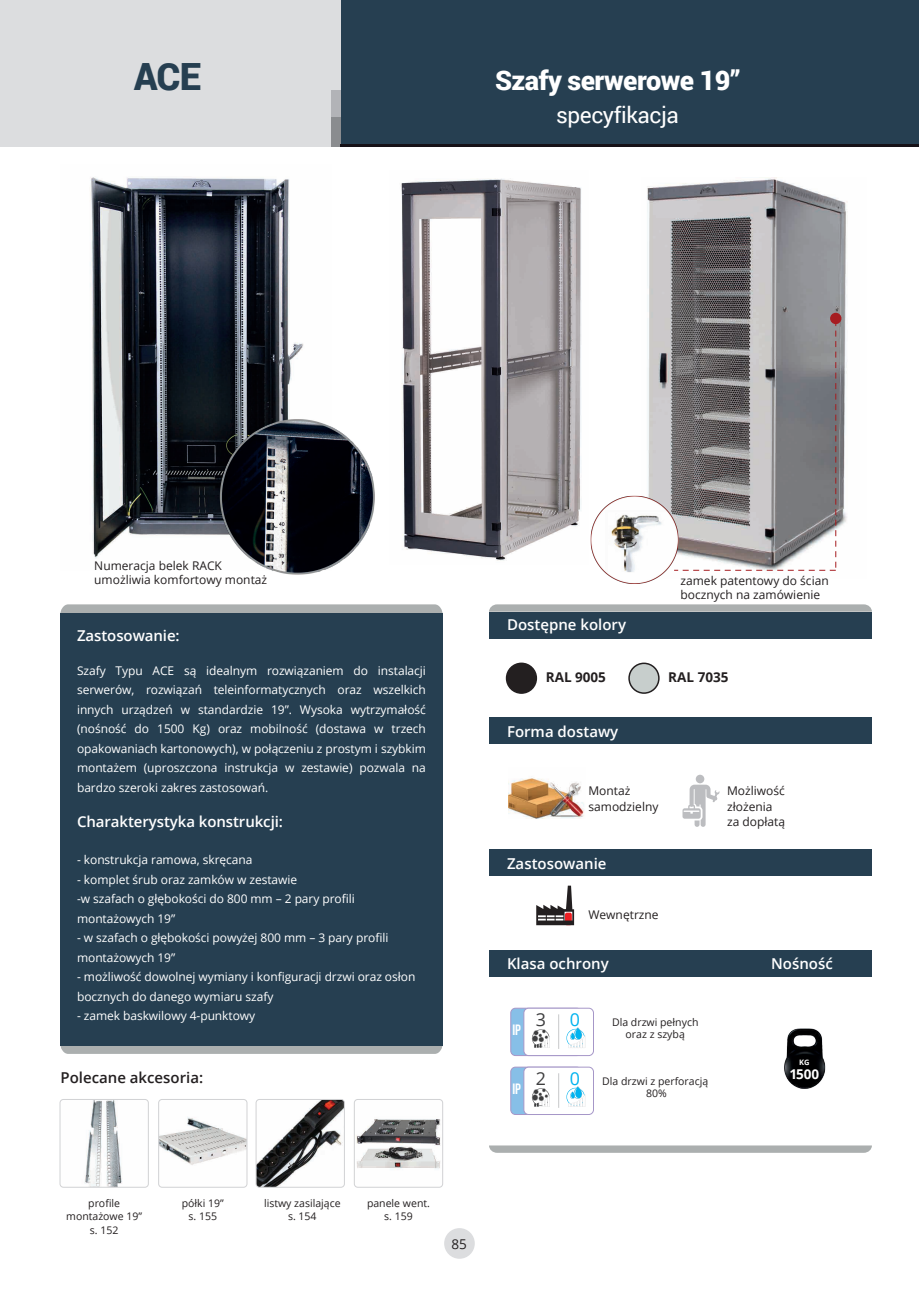
<style>
.page{position:relative;width:919px;height:1289px;background:#fff}
.page>*{position:absolute;margin:0;border:0;box-sizing:border-box;transform-origin:0 0}
.t1{font:900 37.5px "Roboto";color:#263f51}
.t2{font:900 27px "Roboto";letter-spacing:-.02em;color:#fff}
.t3{font:22.5px "Roboto";letter-spacing:-.02em;color:#fff}
.t4{font:17.85px "Open Sans";color:#3e3e3f}
.t5{font:17.85px "Open Sans";color:#00b3ef}
.t6{font:600 15px "Open Sans";color:#fff}
.t7{font:600 15px "Open Sans";color:#231f20}
.t8{font:700 15px "Bebas Neue";color:#fff}
.t9{font:700 13.5px "Open Sans";color:#231f20}
.t10{font:700 13.5px "Open Sans";color:#fff}
.t11{font:13.5px "Open Sans";color:#231f20}
.t12{font:12px/19.5px "Open Sans";letter-spacing:-.005em;color:#fff}
.t13{font:12px/15px "Open Sans";color:#231f20}
.t14{font:10.5px/13.5px "Open Sans";color:#231f20;text-align:center}
.t15{font:700 7.5px "Open Sans";color:#fff}
</style>
<div class="page">
<div style="left:444px;top:1228px;width:31px;height:30px;background:#dcdddf;border-radius:50%"></div>
<div style="left:489px;top:611px;width:382px;height:27px;background:#263f51"></div>
<div style="left:489px;top:717px;width:382px;height:27px;background:#263f51"></div>
<svg style="left:60px;top:604px;width:383px;height:449px;background:#a5aaab"></svg>
<div style="left:60px;top:612px;width:383px;height:433px;background:#263f51"></div>
<svg style="left:489px;top:1145px;width:382px;height:7px;background:#b1b4b4"></svg>
<svg style="left:489px;top:604px;width:382px;height:7px;background:#b0b3b3"></svg>
<img style="left:60px;top:1099px;width:88px;height:88px">
<div style="left:60px;top:1099px;width:89px;height:88px;border:1px solid #d1d2d4;border-radius:3px"></div>
<img style="left:159px;top:1099px;width:88px;height:88px">
<div style="left:158px;top:1099px;width:89px;height:88px;border:1px solid #d1d2d4;border-radius:3px"></div>
<img style="left:256px;top:1099px;width:88px;height:88px">
<div style="left:256px;top:1099px;width:89px;height:88px;border:1px solid #d1d2d4;border-radius:3px"></div>
<img style="left:354px;top:1099px;width:88px;height:88px">
<div style="left:354px;top:1099px;width:89px;height:88px;border:1px solid #d1d2d4;border-radius:3px"></div>
<div style="left:489px;top:849px;width:382px;height:27px;background:#263f51"></div>
<div style="left:489px;top:949px;width:382px;height:27px;background:#263f51"></div>
<div style="left:506px;top:663px;width:30px;height:30px;background:#231f20;border-radius:50%"></div>
<div style="left:506px;top:662px;width:31px;height:32px;border:2px solid #231f20;border-radius:50%"></div>
<div style="left:629px;top:663px;width:29px;height:30px;background:#c7cecc;border-radius:50%"></div>
<div style="left:628px;top:662px;width:31px;height:32px;border:2px solid #231f20;border-radius:50%"></div>
<div style="left:510px;top:1008px;width:71px;height:47px;background:#87bfe7;border-radius:5px"></div>
<div style="left:510px;top:1008px;width:71px;height:47px;border:1px solid #a697c8;border-radius:5px"></div>
<div style="left:524px;top:1008px;width:69px;height:47px;background:#fff;border-radius:5px"></div>
<div style="left:523px;top:1008px;width:70px;height:47px;border:1px solid #a697c8;border-radius:5px"></div>
<hr style="left:558px;top:1014px;width:1px;height:34px;background:#c7c8ca">
<svg style="left:531px;top:1029px;width:19px;height:18px"></svg>
<svg style="left:566px;top:1027px;width:19px;height:21px"></svg>
<div style="left:510px;top:1067px;width:71px;height:47px;background:#87bfe7;border-radius:5px"></div>
<div style="left:510px;top:1066px;width:71px;height:48px;border:1px solid #a697c8;border-radius:5px"></div>
<div style="left:524px;top:1067px;width:69px;height:47px;background:#fff;border-radius:5px"></div>
<div style="left:523px;top:1066px;width:70px;height:48px;border:1px solid #a697c8;border-radius:5px"></div>
<hr style="left:558px;top:1073px;width:1px;height:34px;background:#c7c8ca">
<svg style="left:531px;top:1088px;width:19px;height:18px"></svg>
<svg style="left:566px;top:1086px;width:19px;height:20px"></svg>
<img style="left:508px;top:778px;width:76px;height:40px">
<img style="left:784px;top:1028px;width:42px;height:60px">
<div style="left:695px;top:774px;width:9px;height:9px;background:#bcbdc0;border-radius:50%"></div>
<svg style="left:682px;top:784px;width:37px;height:42px"></svg>
<img style="left:90px;top:177px;width:214px;height:382px">
<img style="left:206px;top:410px;width:169px;height:165px">
<img style="left:401px;top:178px;width:180px;height:383px">
<img style="left:647px;top:177px;width:201px;height:391px">
<div style="left:335px;top:0;width:583px;height:147px;background:#263f51"></div>
<div style="left:0;top:0;width:335px;height:147px;background:#dcdddf"></div>
<div style="left:331px;top:49px;width:9px;height:68px;background:#b2b3b7"></div>
<div style="left:331px;top:0;width:9px;height:90px;background:#dcdddf"></div>
<div style="left:331px;top:117px;width:9px;height:30px;background:#8a8c8f"></div>
<hr style="left:340px;top:144px;width:578px;height:3px;background:#161117">
<svg style="left:536px;top:885px;width:38px;height:40px"></svg>
<svg style="left:674px;top:318px;width:162px;height:253px;background:#8a888a"></svg>
<div style="left:830px;top:313px;width:11px;height:11px;background:#a61d21;border-radius:50%"></div>
<img style="left:578px;top:493px;width:113px;height:91px">
<h1 class="t1" style="left:134px;top:50px;width:69px">ACE</h1>
<h2 class="t2" style="left:495px;top:61px;width:246px">Szafy serwerowe 19”</h2>
<h3 class="t3" style="left:556px;top:99px;width:124px">specyfikacja</h3>
<p class="t13" style="left:94px;top:559px;width:174px;line-height:13.5px">Numeracja belek RACK umożliwia komfortowy montaż</p>
<p class="t6" style="left:77px;top:625px;width:104px">Zastosowanie:</p>
<p class="t12" style="left:77px;top:660px;width:350px;text-align:justify">Szafy Typu ACE są idealnym rozwiązaniem do instalacji serwerów, rozwiązań teleinformatycznych oraz wszelkich innych urządzeń w standardzie 19”. Wysoka wytrzymałość (nośność do 1500 Kg) oraz mobilność (dostawa w trzech opakowaniach kartonowych), w połączeniu z prostym i szybkim montażem (uproszczona instrukcja w zestawie) pozwala na bardzo szeroki zakres zastosowań.</p>
<p class="t6" style="left:77px;top:810px;width:207px">Charakterystyka konstrukcji:</p>
<p class="t12" style="left:77px;top:849px;width:177px">- konstrukcja ramowa, skręcana</p>
<p class="t12" style="left:77px;top:869px;width:279px">- komplet śrub oraz zamków w zestawie<br>-w szafach o głębokości do 800 mm – 2 pary profili montażowych 19”</p>
<p class="t12" style="left:77px;top:927px;width:313px">- w szafach o głębokości powyżej 800 mm – 3 pary profili montażowych 19”</p>
<p class="t12" style="left:77px;top:966px;width:340px">- możliwość dowolnej wymiany i konfiguracji drzwi oraz osłon bocznych do danego wymiaru szafy</p>
<p class="t12" style="left:77px;top:1005px;width:180px">- zamek baskwilowy 4-punktowy</p>
<p class="t7" style="left:60px;top:1066px;width:144px">Polecane akcesoria:</p>
<p class="t14" style="left:66px;top:1195px;width:77px">profile montażowe 19” s. 152</p>
<p class="t14" style="left:182px;top:1195px;width:44px">półki 19” s. 155</p>
<p class="t14" style="left:264px;top:1195px;width:78px">listwy zasilające s. 154</p>
<p class="t14" style="left:367px;top:1195px;width:64px">panele went. s. 159</p>
<p class="t11" style="left:451px;top:1234px;width:17px">85</p>
<p class="t6" style="left:507px;top:614px;width:121px">Dostępne kolory</p>
<p class="t13" style="left:680px;top:574px;width:150px;line-height:13.5px">zamek patentowy do ścian bocznych na zamówienie</p>
<p class="t9" style="left:545px;top:668px;width:62px">RAL 9005</p>
<p class="t9" style="left:668px;top:668px;width:62px">RAL 7035</p>
<p class="t6" style="left:507px;top:721px;width:113px">Forma dostawy</p>
<p class="t13" style="left:588px;top:783px;width:71px">Montaż samodzielny</p>
<p class="t13" style="left:727px;top:783px;width:60px">Możliwość złożenia za dopłatą</p>
<p class="t6" style="left:507px;top:852px;width:101px">Zastosowanie</p>
<p class="t13" style="left:588px;top:906px;width:72px">Wewnętrzne</p>
<p class="t6" style="left:507px;top:953px;width:103px">Klasa ochrony</p>
<p class="t6" style="left:771px;top:953px;width:63px">Nośność</p>
<p class="t8" style="left:512px;top:1021px;width:10px">IP</p>
<p class="t8" style="left:512px;top:1080px;width:10px">IP</p>
<h3 class="t4" style="left:536px;top:1007px;width:12px">3</h3>
<h3 class="t5" style="left:570px;top:1007px;width:12px">0</h3>
<h3 class="t4" style="left:536px;top:1066px;width:12px">2</h3>
<h3 class="t5" style="left:570px;top:1066px;width:12px">0</h3>
<p class="t14" style="left:612px;top:1015px;width:88px;line-height:12px">Dla drzwi pełnych oraz z szybą</p>
<p class="t14" style="left:602px;top:1074px;width:107px;line-height:12px">Dla drzwi z perforacją<br>80%</p>
<p class="t15" style="left:799px;top:1056px;width:12px">KG</p>
<p class="t10" style="left:789px;top:1064px;width:31px">1500</p>
</div>
